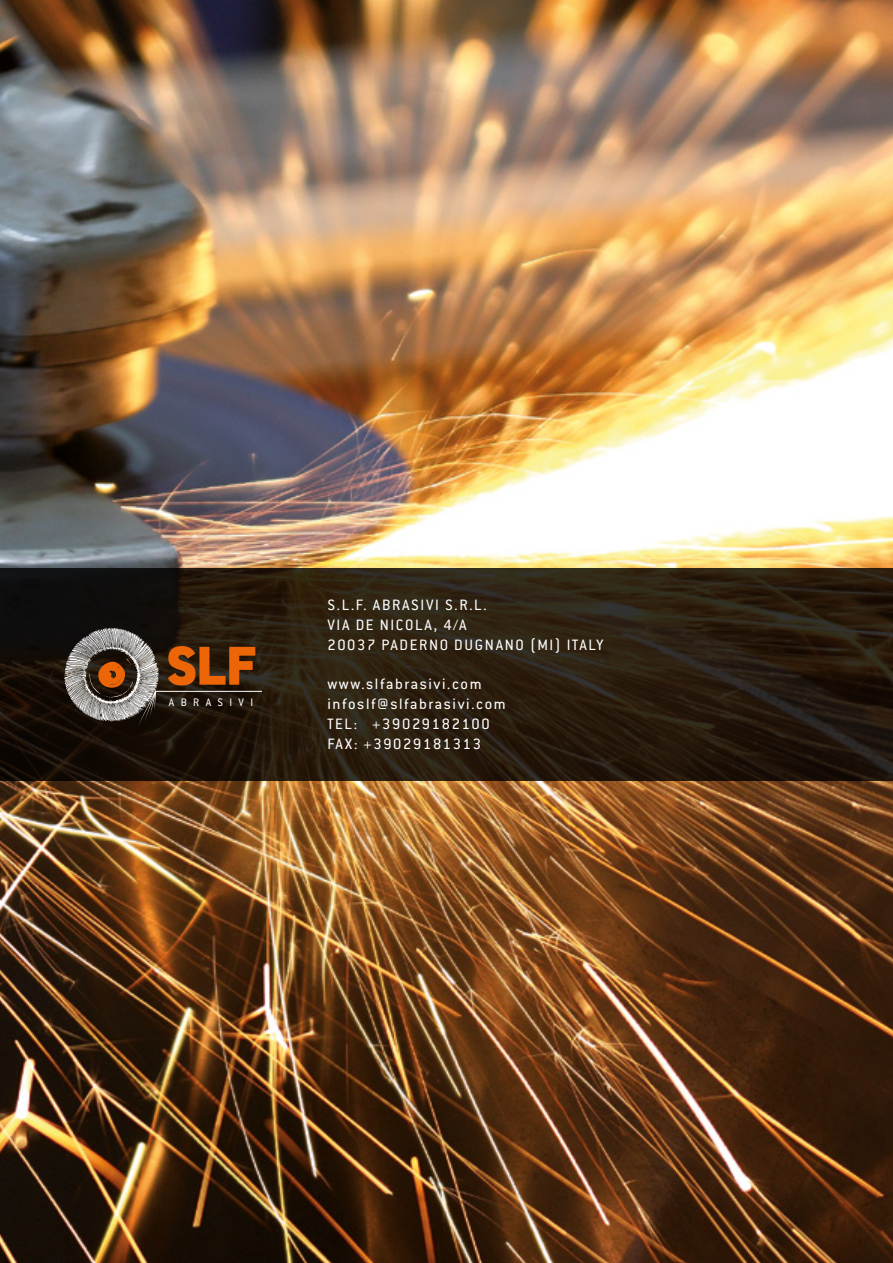
<style>
.page{position:relative;width:893px;height:1263px;background:#fff}
.page>*{position:absolute;margin:0;border:0;box-sizing:border-box;transform-origin:0 0}
.t1{font:900 60px "Conduit ITC Std";color:#ec6608}
.t2{font:16.5px/19.8px "Conduit ITC Std";letter-spacing:.1em;color:#fff}
.t3{font:12px "Conduit ITC Std";letter-spacing:.53em;color:#fff}
</style>
<div class="page">
<img style="left:0;top:0;width:893px;height:1263px">
<svg style="left:0;top:568px;width:893px;height:212px;background:#261b0f"></svg>
<hr style="left:156px;top:691px;width:106px;height:1px;background:#fff">
<svg style="left:64px;top:628px;width:95px;height:99px;background:#6e6259"></svg>
<h1 class="t1" style="left:167px;top:633px;width:90px">SLF</h1>
<p class="t3" style="left:169px;top:695px;width:86px">ABRASIVI</p>
<p class="t2" style="left:327px;top:594px;width:277px">S.L.F. ABRASIVI S.R.L.<br>VIA DE NICOLA, 4/A<br>20037 PADERNO DUGNANO (MI) ITALY</p>
<p class="t2" style="left:327px;top:674px;width:180px">www.slfabrasivi.com infoslf@slfabrasivi.com<br>TEL: +39029182100<br>FAX: +39029181313</p>
</div>
